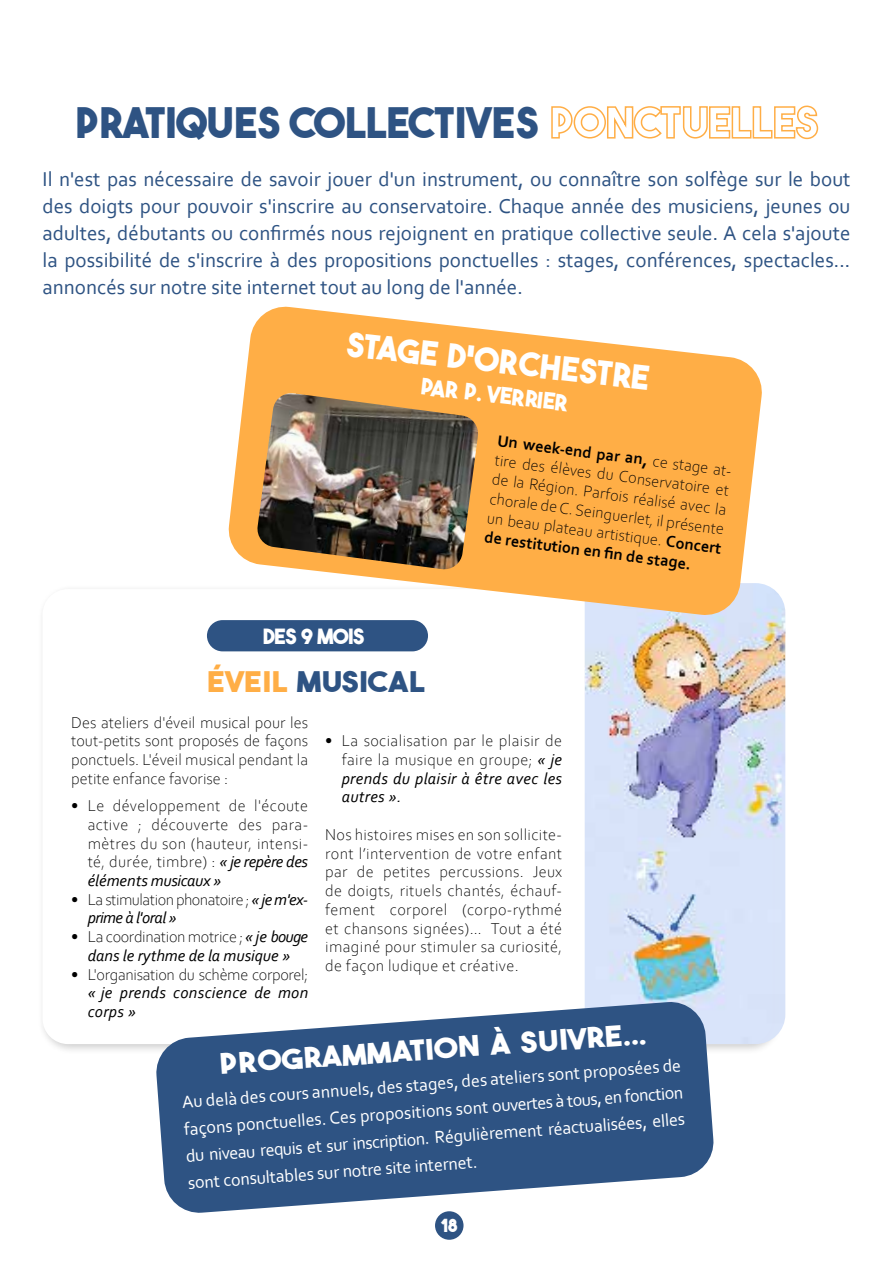
<style>
.page{position:relative;width:893px;height:1263px;background:#fff}
.page>*{position:absolute;margin:0;border:0;box-sizing:border-box;transform-origin:0 0}
.t1{font:700 42px "The Bold Font";color:#2e5383}
.t2{font:700 33px "The Bold Font";color:#fff}
.t3{font:700 28.35px "The Bold Font";color:#fff;scale:1.11 1}
.t4{font:700 28.35px "The Bold Font";letter-spacing:.02em;color:#2e5383;scale:1.11 1}
.t5{font:700 22.5px "The Bold Font";color:#fff}
.t6{font:21px/27px "Corbel";color:#2e5383;text-align:justify}
.t7{font:700 21px "The Bold Font";letter-spacing:-.02em;color:#fff}
.t8{font:18px/27.2px "Corbel";color:#fff;text-align:justify}
.t9{font:700 18px "The Bold Font";color:#fff}
.t10{font:300 16.5px/18.8px "Corbel";letter-spacing:.02em;color:#000;text-align:justify}
.t11{font:italic 16.5px/18.8px "Corbel";color:#000;text-align:center}
.t12{font:300 16.5px/18.8px "Corbel";letter-spacing:-.03em;color:#000}
.t13{font:300 16.5px "Corbel";letter-spacing:-.02em;color:#000}
.t14{font:italic 16.5px/18.8px "Corbel";letter-spacing:.02em;color:#000}
.s1{color:#ffae46}
.s2{font-weight:700}
.s3{font-weight:400;font-style:italic}
.s4{font-weight:300;font-style:normal}
</style>
<div class="page">
<div style="left:435px;top:1211px;width:28px;height:29px;background:#2e5383;border-radius:50%"></div>
<img style="left:585px;top:584px;width:200px;height:460px">
<svg style="left:155px;top:1001px;width:560px;height:213px;fill:#2e5383"></svg>
<svg style="left:228px;top:306px;width:536px;height:311px;fill:#ffae46"></svg>
<div style="left:207px;top:620px;width:221px;height:31px;background:#2e5383;border-radius:16px"></div>
<img style="left:256px;top:393px;width:223px;height:177px">
<h1 class="t1" style="left:76px;top:96px;width:744px">PRATIQUES COLLECTIVES <span class="s1">PONCTUELLES</span></h1>
<p class="t6" style="left:43px;top:165px;width:809px">Il n'est pas nécessaire de savoir jouer d'un instrument, ou connaître son solfège sur le bout des doigts pour pouvoir s'inscrire au conservatoire. Chaque année des musiciens, jeunes ou adultes, débutants ou confirmés nous rejoignent en pratique collective seule. A cela s'ajoute la possibilité de s'inscrire à des propositions ponctuelles : stages, conférences, spectacles... annoncés sur notre site internet tout au long de l'année.</p>
<h2 class="t2" style="left:350px;top:322px;width:306px;rotate:7deg">STAGE D'ORCHESTRE</h2>
<h3 class="t5" style="left:422px;top:373px;width:150px;rotate:6deg">PAR P. VERRIER</h3>
<p class="t7" style="left:263px;top:623px;width:103px">DES 9 MOIS</p>
<h3 class="t4" style="left:207px;top:664px;width:199px"><span class="s1">ÉVEIL</span> MUSICAL</h3>
<p class="t10" style="left:499px;top:429px;width:240px;line-height:19.5px;text-align:left;rotate:8deg"><span class="s2">Un week-end par an,</span> ce stage at&shy;tire des élèves du Conservatoire et de la Région. Parfois réalisé avec la chorale de C. Seinguerlet, il présente un beau plateau artistique. <span class="s2">Concert de restitution en fi n de stage.</span></p>
<p class="t10" style="left:71px;top:712px;width:238px">Des ateliers d'éveil musical pour les tout-petits sont proposés de façons ponctuels. L'éveil musical pendant la petite enfance favorise :</p>
<p class="t10" style="left:88px;top:795px;width:222px;text-indent:-16px">• Le développement de l'écoute active ; découverte des para&shy;mètres du son (hauteur, intensi&shy;té, durée, timbre) : <span class="s3">« je repère des éléments musicaux »</span></p>
<p class="t12" style="left:88px;top:889px;width:222px;text-indent:-16px">• La stimulation phonatoire ; <span class="s3">« je m'ex&shy;prime à l'oral »</span></p>
<p class="t11" style="left:71px;top:927px;width:238px"><span class="s4">• La coordination motrice ;</span> « je bouge dans le rythme de la musique »</p>
<p class="t13" style="left:71px;top:963px;width:238px">• L'organisation du schème corporel;</p>
<p class="t14" style="left:88px;top:983px;width:222px">« je prends conscience de mon corps »</p>
<p class="t10" style="left:342px;top:731px;width:222px;text-indent:-16px">• La socialisation par le plaisir de faire la musique en groupe; <span class="s3">« je prends du plaisir à être avec les autres ».</span></p>
<p class="t10" style="left:325px;top:824px;width:238px">Nos histoires mises en son sollicite&shy;ront l’intervention de votre enfant par de petites percussions. Jeux de doigts, rituels chantés, échauf&shy;fement corporel (corpo-rythmé et chansons signées)… Tout a été imaginé pour stimuler sa curiosité, de façon ludique et créative.</p>
<h3 class="t3" style="left:219px;top:1046px;width:386px;rotate:-4deg">PROGRAMMATION À SUIVRE...</h3>
<p class="t8" style="left:181px;top:1087px;width:502px;rotate:-4deg">Au delà des cours annuels, des stages, des ateliers sont proposées de façons ponctuelles. Ces propositions sont ouvertes à tous, en fonction du niveau requis et sur inscription. Régulièrement réactualisées, elles sont consultables sur notre site internet.</p>
<p class="t9" style="left:440px;top:1214px;width:19px">18</p>
</div>
